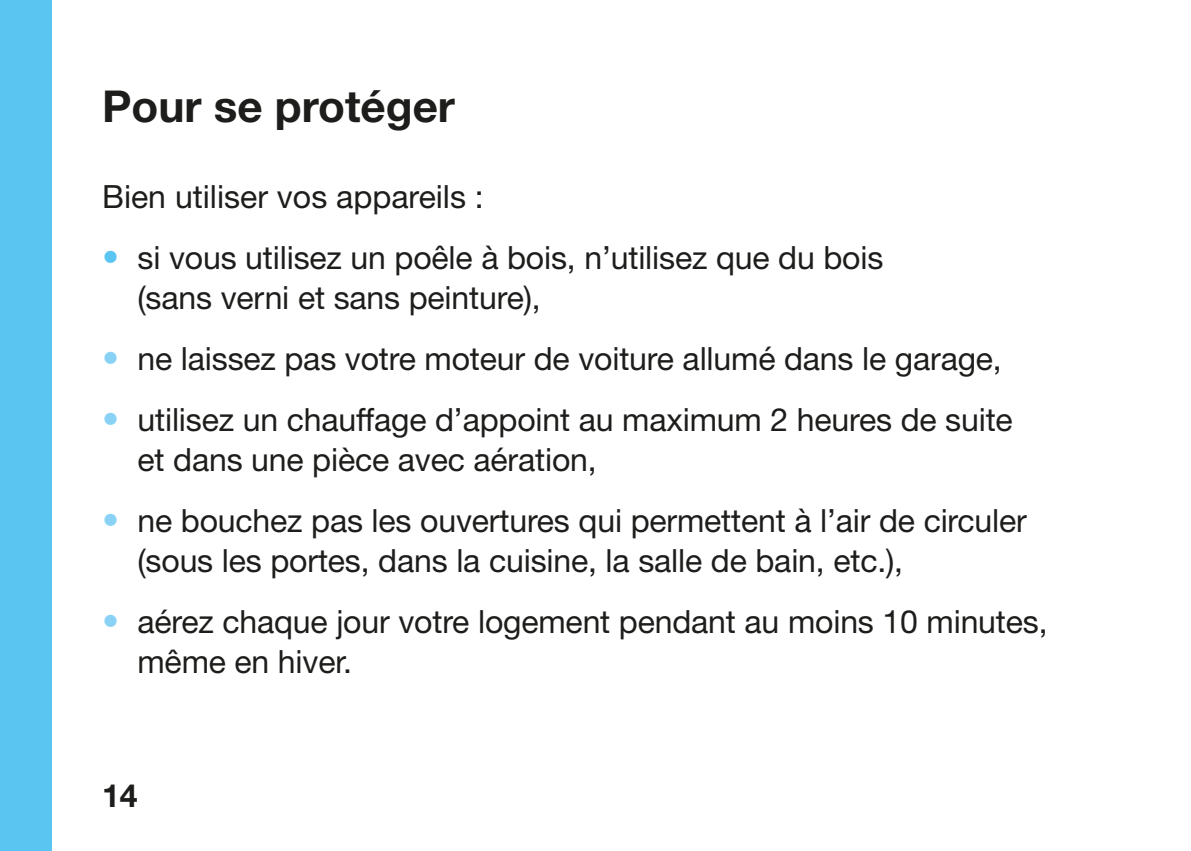
<style>
.page{position:relative;width:1191px;height:851px;background:#fff}
.page>*{position:absolute;margin:0;border:0;box-sizing:border-box;transform-origin:0 0}
.titre_2{font:700 44px "Helvetica Neue LT Std";color:#1d1d1b}
.body_c16{font:32px/40px "Helvetica Neue LT Std";letter-spacing:-.005em;color:#1d1d1b}
.body_c16-2{font:700 32px "Helvetica Neue LT Std";color:#1d1d1b}
.s1{font-size:34px;color:#5bc5f2}
.s2{font-size:34px;color:#89d2f6}
</style>
<div class="page">
<div style="left:0;top:0;width:51px;height:850px;background:#5bc5f2"></div>
<p class="titre_2" style="left:102px;top:79px;width:354px">Pour se protéger</p>
<p class="body_c16" style="left:102px;top:176px;width:383px">Bien utiliser vos appareils :</p>
<p class="body_c16" style="left:137px;top:237px;width:747px;text-indent:-35px"><span class="s1">•</span> si vous utilisez un poêle à bois, n’utilisez que du bois (sans verni et sans peinture),</p>
<p class="body_c16" style="left:102px;top:338px;width:901px"><span class="s2">•</span> ne laissez pas votre moteur de voiture allumé dans le garage,</p>
<p class="body_c16" style="left:137px;top:399px;width:877px;text-indent:-35px"><span class="s2">•</span> utilisez un chauffage d’appoint au maximum 2 heures de suite et dans une pièce avec aération,</p>
<p class="body_c16" style="left:137px;top:500px;width:891px;text-indent:-35px"><span class="s2">•</span> ne bouchez pas les ouvertures qui permettent à l’air de circuler (sous les portes, dans la cuisine, la salle de bain, etc.),</p>
<p class="body_c16" style="left:137px;top:601px;width:911px;text-indent:-35px"><span class="s2">•</span> aérez chaque jour votre logement pendant au moins 10 minutes, même en hiver.</p>
<p class="body_c16-2" style="left:102px;top:775px;width:37px">14</p>
</div>
